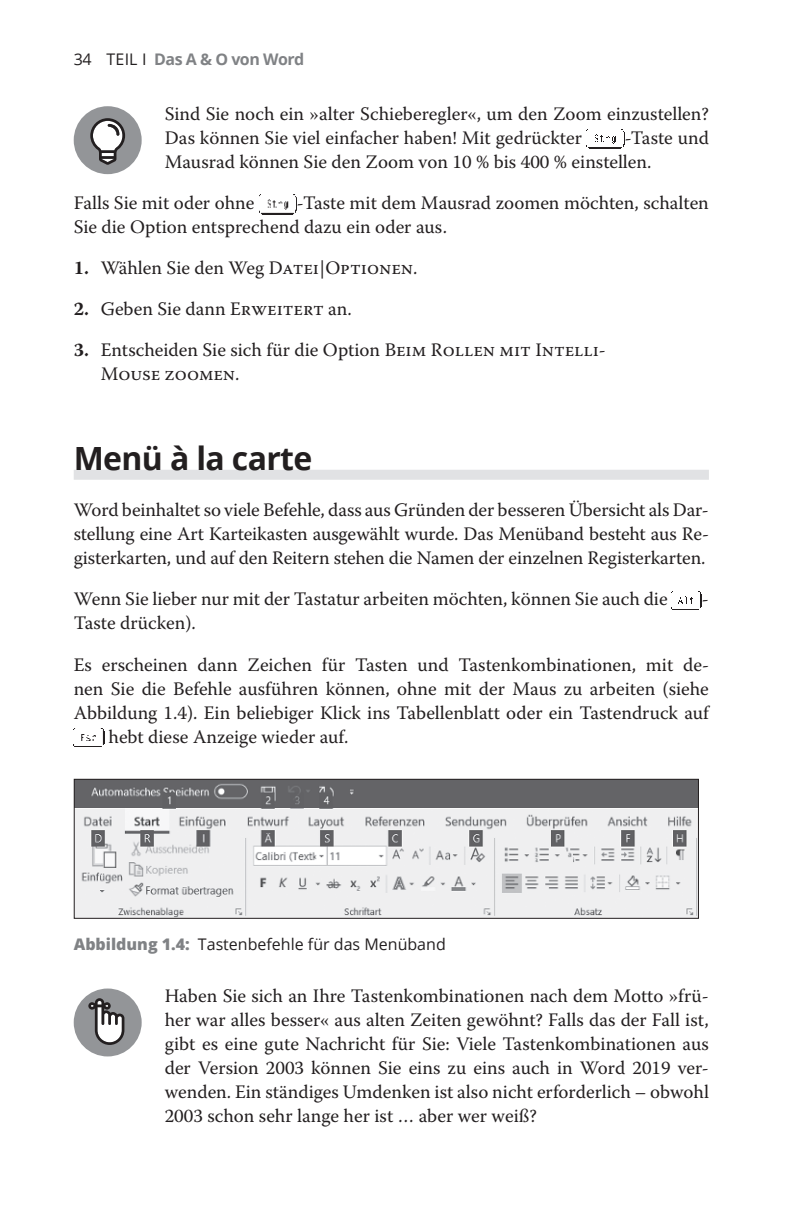
<style>
.page{position:relative;width:794px;height:1225px;background:#fff}
.page>*{position:absolute;margin:0;border:0;box-sizing:border-box;transform-origin:0 0}
.t1{font:700 32px "Open Sans";letter-spacing:-.02em;color:#231f20}
.t2{font:19px/24px "Warnock Pro";color:#231f20}
.t3{font:16px "Open Sans";color:#231f20}
.t4{font:700 16px "Open Sans";letter-spacing:-.03em;color:#808285}
.s1{font-weight:400;color:#231f20}
.s2{font-weight:700}
.s3{font-weight:800;color:#808285}
</style>
<div class="page">
<div style="left:74px;top:470px;width:635px;height:10px;background:#e1e2e4"></div>
<img style="left:588px;top:131px;width:37px;height:18px">
<img style="left:259px;top:195px;width:38px;height:19px">
<img style="left:671px;top:591px;width:31px;height:19px">
<img style="left:74px;top:728px;width:30px;height:19px">
<div style="left:74px;top:106px;width:68px;height:68px;background:#939598;border-radius:50%"></div>
<svg style="left:90px;top:118px;width:35px;height:47px"></svg>
<div style="left:74px;top:988px;width:68px;height:68px;background:#939598;border-radius:50%"></div>
<svg style="left:88px;top:998px;width:36px;height:47px"></svg>
<img style="left:76px;top:781px;width:621px;height:135px">
<div style="left:74px;top:779px;width:625px;height:139px;border:1px solid #231f20"></div>
<p class="t4" style="left:74px;top:48px;width:232px"><span class="s1">34 TEIL I</span> Das A &amp; O von Word</p>
<p class="t2" style="left:165px;top:102px;width:546px">Sind Sie noch ein »alter Schieberegler«, um den Zoom einzustellen?<br>Das können Sie viel einfacher haben! Mit gedrückter</p>
<p class="t2" style="left:165px;top:126px;width:545px;text-indent:460px">-Taste und<br>Mausrad können Sie den Zoom von 10 % bis 400 % einstellen.</p>
<p class="t2" style="left:74px;top:191px;width:182px">Falls Sie mit oder ohne</p>
<p class="t2" style="left:74px;top:191px;width:636px;text-indent:223px">-Taste mit dem Mausrad zoomen möchten, schalten<br>Sie die Option entsprechend dazu ein oder aus.</p>
<p class="t2" style="left:74px;top:256px;width:345px"><span class="s2">1.</span> Wählen Sie den Weg Datei|Optionen.</p>
<p class="t2" style="left:74px;top:297px;width:279px"><span class="s2">2.</span> Geben Sie dann Erweitert an.</p>
<p class="t2" style="left:101px;top:338px;width:506px;text-indent:-27px"><span class="s2">3.</span> Entscheiden Sie sich für die Option Beim Rollen mit Intelli-<br>Mouse zoomen.</p>
<h1 class="t1" style="left:74px;top:435px;width:240px">Menü à la carte</h1>
<p class="t2" style="left:74px;top:498px;width:637px;text-align:justify">Word beinhaltet so viele Befehle, dass aus Gründen der besseren Übersicht als Dar&shy;stellung eine Art Karteikasten ausgewählt wurde. Das Menüband besteht aus Re&shy;gisterkarten, und auf den Reitern stehen die Namen der einzelnen Registerkarten.</p>
<p class="t2" style="left:74px;top:587px;width:595px">Wenn Sie lieber nur mit der Tastatur arbeiten möchten, können Sie auch die</p>
<p class="t2" style="left:702px;top:587px;width:8px">-</p>
<p class="t2" style="left:74px;top:602px;width:637px;line-height:41px">Taste drücken).<br>Es erscheinen dann Zeichen für Tasten und Tastenkombinationen, mit de-</p>
<p class="t2" style="left:74px;top:676px;width:636px">nen Sie die Befehle ausführen können, ohne mit der Maus zu arbeiten (siehe</p>
<p class="t2" style="left:74px;top:700px;width:638px">Abbildung 1.4). Ein beliebiger Klick ins Tabellenblatt oder ein Tastendruck auf</p>
<p class="t2" style="left:109px;top:724px;width:241px">hebt diese Anzeige wieder auf.</p>
<p class="t3" style="left:74px;top:933px;width:373px"><span class="s3">Abbildung 1.4:</span> Tastenbefehle für das Menüband</p>
<p class="t2" style="left:165px;top:983px;width:546px;text-align:justify">Haben Sie sich an Ihre Tastenkombinationen nach dem Motto »frü&shy;her war alles besser« aus alten Zeiten gewöhnt? Falls das der Fall ist, gibt es eine gute Nachricht für Sie: Viele Tastenkombinationen aus der Version 2003 können Sie eins zu eins auch in Word 2019 ver&shy;wenden. Ein ständiges Umdenken ist also nicht erforderlich – obwohl 2003 schon sehr lange her ist … aber wer weiß?</p>
</div>
